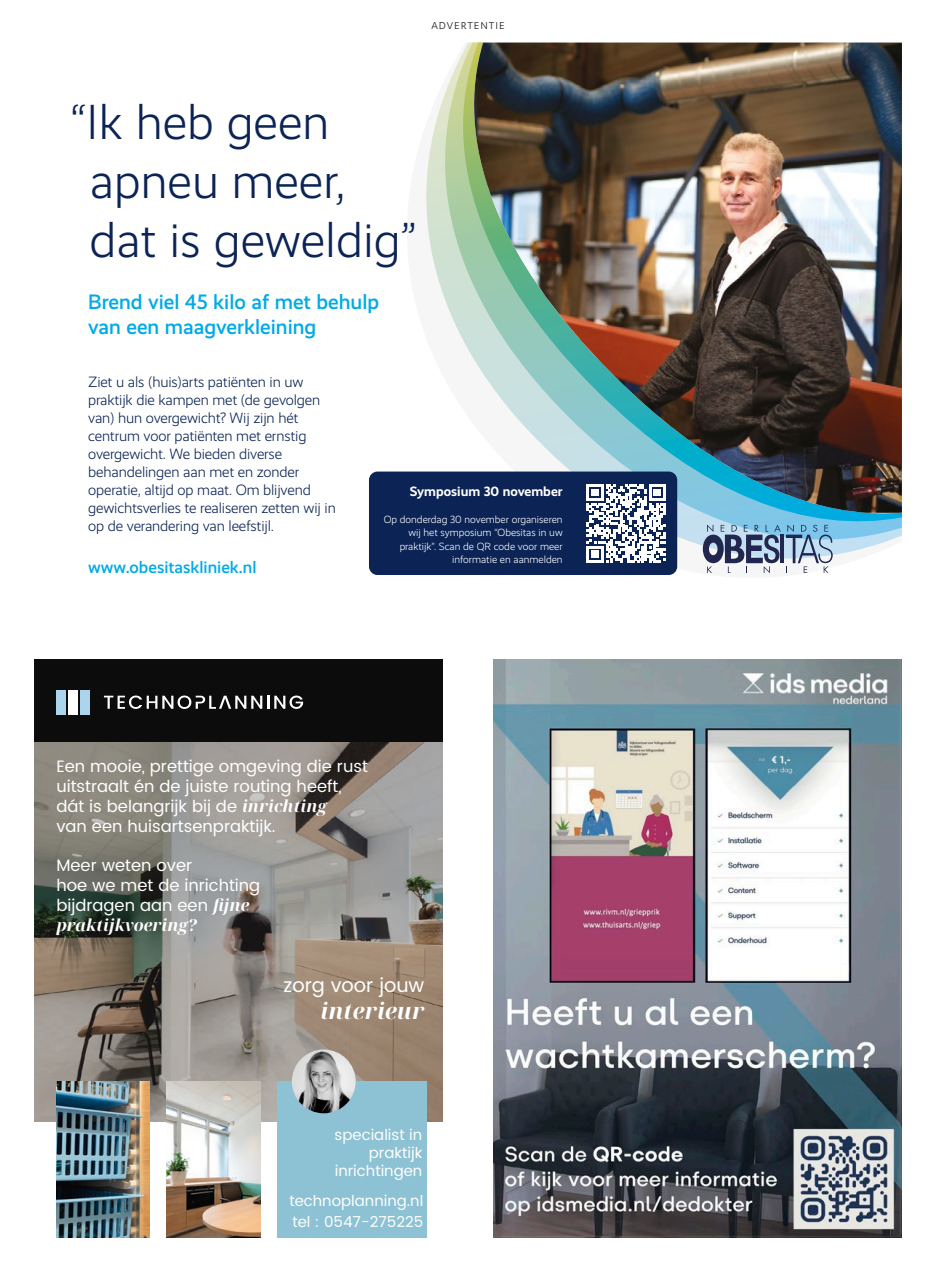
<style>
.page{position:relative;width:936px;height:1276px;background:#fff}
.page>*{position:absolute;margin:0;border:0;box-sizing:border-box;transform-origin:0 0}
.t1{font:300 49.5px/59.2px "Realist";color:#0b2455}
.t2{font:italic 700 22.5px "Noto Serif Display";color:#fff}
.t3{font:500 21px/25.2px "Realist";color:#00abe6}
.t4{font:19.5px "Poppins";color:#fff}
.t5{font:18px "Minion Pro";color:#1d1d1b}
.t6{font:500 16.95px "Realist";color:#00abe6}
.t7{font:16.5px/19.8px "Poppins";color:#fff}
.t8{font:italic 700 16.5px "Noto Serif Display";color:#fff}
.t9{font:300 15px/18px "Realist";letter-spacing:-.01em;color:#0b2455}
.t10{font:15px/18px "Poppins";color:#fff;text-align:right}
.t11{font:700 13.5px "Realist";color:#fff}
.t12{font:11.55px "Karbon";letter-spacing:.085em;color:#1d1d1b}
.t13{font:300 10.5px/13.5px "Realist";color:#fff;text-align:right}
.s1{font-family:"Noto Serif Display";font-weight:700;font-style:italic}
</style>
<div class="page">
<svg style="left:435px;top:71px;width:466px;height:481px"></svg>
<img style="left:454px;top:43px;width:447px;height:470px">
<svg style="left:702px;top:524px;width:130px;height:49px"></svg>
<div style="left:369px;top:471px;width:308px;height:104px;background:#0b2455;border-radius:9px"></div>
<svg style="left:586px;top:484px;width:79px;height:79px"></svg>
<div style="left:34px;top:659px;width:408px;height:462px;background:#0c0c0c"></div>
<svg style="left:104px;top:695px;width:199px;height:14px"></svg>
<div style="left:56px;top:690px;width:10px;height:24px;background:#abd4ed"></div>
<div style="left:68px;top:690px;width:10px;height:24px;background:#fff"></div>
<div style="left:80px;top:690px;width:9px;height:24px;background:#abd4ed"></div>
<img style="left:34px;top:742px;width:408px;height:379px">
<img style="left:167px;top:1081px;width:93px;height:156px">
<img style="left:56px;top:1081px;width:94px;height:156px">
<div style="left:276px;top:1081px;width:150px;height:156px;background:#8dc1d4"></div>
<img style="left:292px;top:1049px;width:63px;height:64px;border-radius:32px">
<img style="left:493px;top:659px;width:408px;height:578px">
<p class="t12" style="left:431px;top:19px;width:74px">ADVERTENTIE</p>
<h1 class="t1" style="left:89px;top:93px;width:328px;text-indent:-19px">“Ik heb geen apneu meer, dat is geweldig”</h1>
<h3 class="t3" style="left:88px;top:289px;width:292px">Brend viel 45 kilo af met behulp van een maagverkleining</h3>
<p class="t9" style="left:88px;top:373px;width:249px">Ziet u als (huis)arts patiënten in uw praktijk die kampen met (de gevolgen van) hun overgewicht? Wij zijn hét centrum voor patiënten met ernstig overgewicht. We bieden diverse behandelingen aan met en zonder operatie, altijd op maat. Om blijvend gewichtsverlies te realiseren zetten wij in op de verandering van leefstijl.</p>
<p class="t6" style="left:88px;top:557px;width:170px">www.obesitaskliniek.nl</p>
<p class="t5" style="left:376px;top:467px;width:9px">`</p>
<p class="t11" style="left:410px;top:483px;width:154px">Symposium 30 november</p>
<p class="t13" style="left:383px;top:512px;width:180px">Op donderdag 30 november organiseren wij het symposium “Obesitas in uw praktijk”. Scan de QR code voor meer informatie en aanmelden</p>
<p class="t7" style="left:56px;top:757px;width:313px">Een mooie, prettige omgeving die rust uitstraalt én de juiste routing heeft, dát is belangrijk bij de <span class="s1">inrichting<br></span>van een huisartsenpraktijk.</p>
<p class="t7" style="left:56px;top:856px;width:205px">Meer weten over<br>hoe we met de inrichting bijdragen aan een <span class="s1">fijne</span></p>
<p class="t8" style="left:56px;top:913px;width:142px">praktijkvoering?</p>
<h3 class="t4" style="left:283px;top:971px;width:142px">zorg voor jouw</h3>
<h2 class="t2" style="left:320px;top:995px;width:105px">interieur</h2>
<p class="t10" style="left:334px;top:1126px;width:89px">specialist in praktijk inrichtingen</p>
<p class="t10" style="left:289px;top:1191px;width:135px">technoplanning.nl</p>
<p class="t10" style="left:292px;top:1213px;width:132px">tel : 0547-275225</p>
</div>
